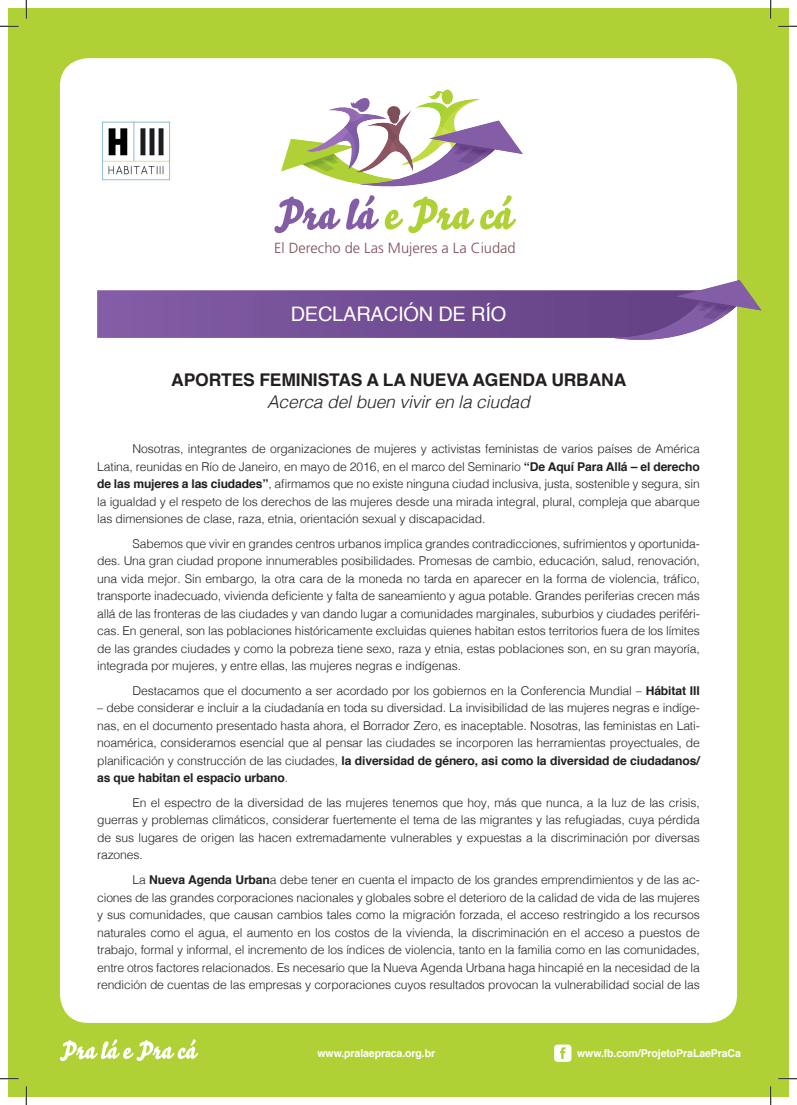
<style>
.page{position:relative;width:797px;height:1105px;background:#fff}
.page>*{position:absolute;margin:0;border:0;box-sizing:border-box;transform-origin:0 0}
.t1{font:20px "Helvetica";letter-spacing:-.01em;color:#fff}
.t2{font:700 17.5px "Helvetica";letter-spacing:-.01em;color:#231f20}
.t3{font:italic 300 17.5px "Helvetica";letter-spacing:-.01em;color:#231f20}
.t4{font:300 14.62px "Frutiger LT Std";color:#7f4e59}
.t5{font:300 12.12px/17.5px "Helvetica";letter-spacing:-.01em;color:#231f20;text-align:justify}
.t6{font:700 10.88px "Helvetica";letter-spacing:-.01em;color:#fff}
.s1{font-weight:700}
</style>
<div class="page">
<div style="left:9px;top:9px;width:779px;height:1087px;background:#b0d136"></div>
<div style="left:60px;top:58px;width:677px;height:965px;background:#fff;border-radius:28px"></div>
<svg style="left:60px;top:1039px;width:138px;height:22px"></svg>
<div style="left:554px;top:1044px;width:17px;height:18px;background:#fff;border-radius:3px"></div>
<svg style="left:560px;top:1047px;width:5px;height:12px"></svg>
<svg style="left:274px;top:91px;width:249px;height:142px"></svg>
<img style="left:102px;top:121px;width:68px;height:60px">
<svg style="left:97px;top:280px;width:664px;height:72px"></svg>
<img style="left:709px;top:306px;width:20px;height:8px">
<img style="left:698px;top:303px;width:14px;height:8px">
<svg style="left:0;top:25px;width:19px;height:2px"></svg>
<svg style="left:778px;top:25px;width:19px;height:2px"></svg>
<svg style="left:0;top:1078px;width:19px;height:1px"></svg>
<svg style="left:778px;top:1078px;width:19px;height:1px"></svg>
<svg style="left:25px;top:0;width:2px;height:19px"></svg>
<svg style="left:25px;top:1086px;width:2px;height:19px"></svg>
<svg style="left:770px;top:0;width:1px;height:19px"></svg>
<svg style="left:770px;top:1086px;width:1px;height:19px"></svg>
<p class="t4" style="left:274px;top:239px;width:243px">El Derecho de Las Mujeres a La Ciudad</p>
<h1 class="t1" style="left:291px;top:299px;width:217px">DECLARACIÓN DE RÍO</h1>
<h2 class="t2" style="left:171px;top:366px;width:456px">APORTES FEMINISTAS A LA NUEVA AGENDA URBANA</h2>
<h2 class="t3" style="left:267px;top:387px;width:264px">Acerca del buen vivir en la ciudad</h2>
<p class="t5" style="left:97px;top:439px;width:604px;text-indent:35px">Nosotras, integrantes de organizaciones de mujeres y activistas feministas de varios países de América Latina, reunidas en Río de Janeiro, en mayo de 2016, en el marco del Seminario <span class="s1">“De Aquí Para Allá – el derecho de las mujeres a las ciudades”</span>, afirmamos que no existe ninguna ciudad inclusiva, justa, sostenible y segura, sin la igualdad y el respeto de los derechos de las mujeres desde una mirada integral, plural, compleja que abarque las dimensiones de clase, raza, etnia, orientación sexual y discapacidad.</p>
<p class="t5" style="left:97px;top:534px;width:604px;text-indent:35px">Sabemos que vivir en grandes centros urbanos implica grandes contradicciones, sufrimientos y oportunida&shy;des. Una gran ciudad propone innumerables posibilidades. Promesas de cambio, educación, salud, renovación, una vida mejor. Sin embargo, la otra cara de la moneda no tarda en aparecer en la forma de violencia, tráfico, transporte inadecuado, vivienda deficiente y falta de saneamiento y agua potable. Grandes periferias crecen más allá de las fronteras de las ciudades y van dando lugar a comunidades marginales, suburbios y ciudades periféri&shy;cas. En general, son las poblaciones históricamente excluidas quienes habitan estos territorios fuera de los límites de las grandes ciudades y como la pobreza tiene sexo, raza y etnia, estas poblaciones son, en su gran mayoría, integrada por mujeres, y entre ellas, las mujeres negras e indígenas.</p>
<p class="t5" style="left:133px;top:681px;width:568px">Destacamos que el documento a ser acordado por los gobiernos en la Conferencia Mundial – <span class="s1">Hábitat III</span></p>
<p class="t5" style="left:97px;top:698px;width:604px">– debe considerar e incluir a la ciudadanía en toda su diversidad. La invisibilidad de las mujeres negras e indíge&shy;nas, en el documento presentado hasta ahora, el Borrador Zero, es inaceptable. Nosotras, las feministas en Lati&shy;noamérica, consideramos esencial que al pensar las ciudades se incorporen las herramientas proyectuales, de planificación y construcción de las ciudades, <span class="s1">la diversidad de género, asi como la diversidad de ciudadanos/ as que habitan el espacio urbano</span>.</p>
<p class="t5" style="left:97px;top:793px;width:604px;text-indent:35px">En el espectro de la diversidad de las mujeres tenemos que hoy, más que nunca, a la luz de las crisis, guerras y problemas climáticos, considerar fuertemente el tema de las migrantes y las refugiadas, cuya pérdida de sus lugares de origen las hacen extremadamente vulnerables y expuestas a la discriminación por diversas razones.</p>
<p class="t5" style="left:97px;top:870px;width:604px;text-indent:35px">La <span class="s1">Nueva Agenda Urban</span>a debe tener en cuenta el impacto de los grandes emprendimientos y de las ac&shy;ciones de las grandes corporaciones nacionales y globales sobre el deterioro de la calidad de vida de las mujeres y sus comunidades, que causan cambios tales como la migración forzada, el acceso restringido a los recursos naturales como el agua, el aumento en los costos de la vivienda, la discriminación en el acceso a puestos de trabajo, formal y informal, el incremento de los índices de violencia, tanto en la familia como en las comunidades, entre otros factores relacionados. Es necesario que la Nueva Agenda Urbana haga hincapié en la necesidad de la rendición de cuentas de las empresas y corporaciones cuyos resultados provocan la vulnerabilidad social de las</p>
<p class="t6" style="left:317px;top:1044px;width:119px">www.pralaepraca.org.br</p>
<p class="t6" style="left:577px;top:1044px;width:165px">www.fb.com/ProjetoPraLaePraCa</p>
</div>
